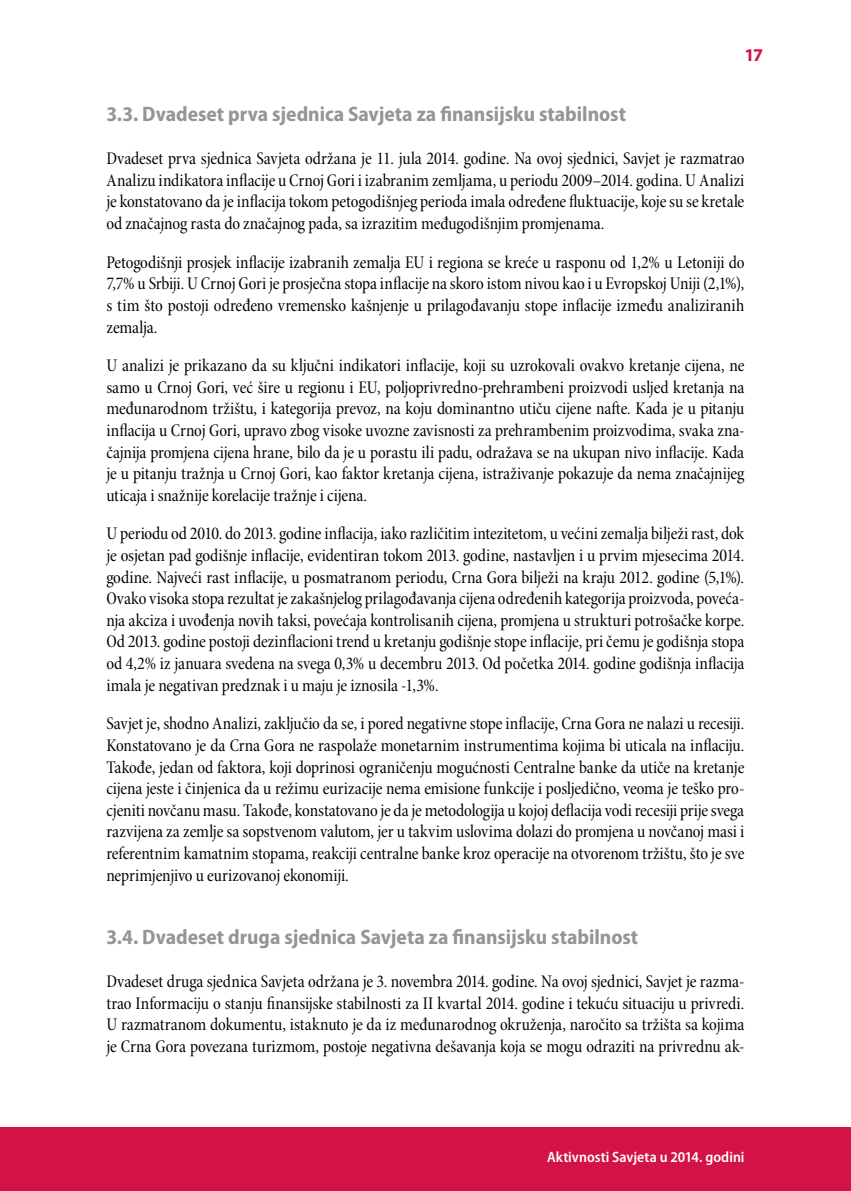
<style>
.page{position:relative;width:851px;height:1191px;background:#fff}
.page>*{position:absolute;margin:0;border:0;box-sizing:border-box;transform-origin:0 0}
.t1{font:700 semi-condensed 21px "Myriad Pro";color:#939598}
.t2{font:18px/21.6px "Minion Pro Cn Subh";letter-spacing:-.005em;color:#000;text-align:justify}
.t3{font:700 18px "Myriad Pro";color:#d31245}
.t4{font:600 semi-condensed 15px "Myriad Pro";letter-spacing:.005em;color:#fff}
</style>
<div class="page">
<div style="left:0;top:1127px;width:850px;height:64px;background:#d31245"></div>
<p class="t3" style="left:744px;top:44px;width:20px">17</p>
<p class="t1" style="left:106px;top:103px;width:521px">3.3. Dvadeset prva sjednica Savjeta za finansijsku stabilnost</p>
<p class="t2" style="left:106px;top:148px;width:639px">Dvadeset prva sjednica Savjeta održana je 11. jula 2014. godine. Na ovoj sjednici, Savjet je razmatrao Analizu indikatora inflacije u Crnoj Gori i izabranim zemljama, u periodu 2009–2014. godina. U Analizi je konstatovano da je inflacija tokom petogodišnjeg perioda imala određene fluktuacije, koje su se kretale od značajnog rasta do značajnog pada, sa izrazitim međugodišnjim promjenama.</p>
<p class="t2" style="left:106px;top:252px;width:639px">Petogodišnji prosjek inflacije izabranih zemalja EU i regiona se kreće u rasponu od 1,2% u Letoniji do 7,7% u Srbiji. U Crnoj Gori je prosječna stopa inflacije na skoro istom nivou kao i u Evropskoj Uniji (2,1%), s tim što postoji određeno vremensko kašnjenje u prilagođavanju stope inflacije između analiziranih zemalja.</p>
<p class="t2" style="left:106px;top:355px;width:639px">U analizi je prikazano da su ključni indikatori inflacije, koji su uzrokovali ovakvo kretanje cijena, ne samo u Crnoj Gori, već šire u regionu i EU, poljoprivredno-prehrambeni proizvodi usljed kretanja na međunarodnom tržištu, i kategorija prevoz, na koju dominantno utiču cijene nafte. Kada je u pitanju inflacija u Crnoj Gori, upravo zbog visoke uvozne zavisnosti za prehrambenim proizvodima, svaka zna&shy;čajnija promjena cijena hrane, bilo da je u porastu ili padu, odražava se na ukupan nivo inflacije. Kada je u pitanju tražnja u Crnoj Gori, kao faktor kretanja cijena, istraživanje pokazuje da nema značajnijeg uticaja i snažnije korelacije tražnje i cijena.</p>
<p class="t2" style="left:106px;top:523px;width:639px">U periodu od 2010. do 2013. godine inflacija, iako različitim intezitetom, u većini zemalja bilježi rast, dok je osjetan pad godišnje inflacije, evidentiran tokom 2013. godine, nastavljen i u prvim mjesecima 2014. godine. Najveći rast inflacije, u posmatranom periodu, Crna Gora bilježi na kraju 2012. godine (5,1%).<br>Ovako visoka stopa rezultat je zakašnjelog prilagođavanja cijena određenih kategorija proizvoda, poveća&shy;nja akciza i uvođenja novih taksi, povećaja kontrolisanih cijena, promjena u strukturi potrošačke korpe.<br>Od 2013. godine postoji dezinflacioni trend u kretanju godišnje stope inflacije, pri čemu je godišnja stopa od 4,2% iz januara svedena na svega 0,3% u decembru 2013. Od početka 2014. godine godišnja inflacija imala je negativan predznak i u maju je iznosila -1,3%.</p>
<p class="t2" style="left:106px;top:713px;width:639px">Savjet je, shodno Analizi, zaključio da se, i pored negativne stope inflacije, Crna Gora ne nalazi u recesiji.<br>Konstatovano je da Crna Gora ne raspolaže monetarnim instrumentima kojima bi uticala na inflaciju.<br>Takođe, jedan od faktora, koji doprinosi ograničenju mogućnosti Centralne banke da utiče na kretanje cijena jeste i činjenica da u režimu eurizacije nema emisione funkcije i posljedično, veoma je teško pro&shy;cjeniti novčanu masu. Takođe, konstatovano je da je metodologija u kojoj deflacija vodi recesiji prije svega razvijena za zemlje sa sopstvenom valutom, jer u takvim uslovima dolazi do promjena u novčanoj masi i referentnim kamatnim stopama, reakciji centralne banke kroz operacije na otvorenom tržištu, što je sve neprimjenjivo u eurizovanoj ekonomiji.</p>
<p class="t1" style="left:106px;top:925px;width:533px">3.4. Dvadeset druga sjednica Savjeta za finansijsku stabilnost</p>
<p class="t2" style="left:106px;top:971px;width:639px">Dvadeset druga sjednica Savjeta održana je 3. novembra 2014. godine. Na ovoj sjednici, Savjet je razma&shy;trao Informaciju o stanju finansijske stabilnosti za II kvartal 2014. godine i tekuću situaciju u privredi.<br>U razmatranom dokumentu, istaknuto je da iz međunarodnog okruženja, naročito sa tržišta sa kojima je Crna Gora povezana turizmom, postoje negativna dešavanja koja se mogu odraziti na privrednu ak-</p>
<p class="t4" style="left:547px;top:1149px;width:199px">Aktivnosti Savjeta u 2014. godini</p>
</div>
